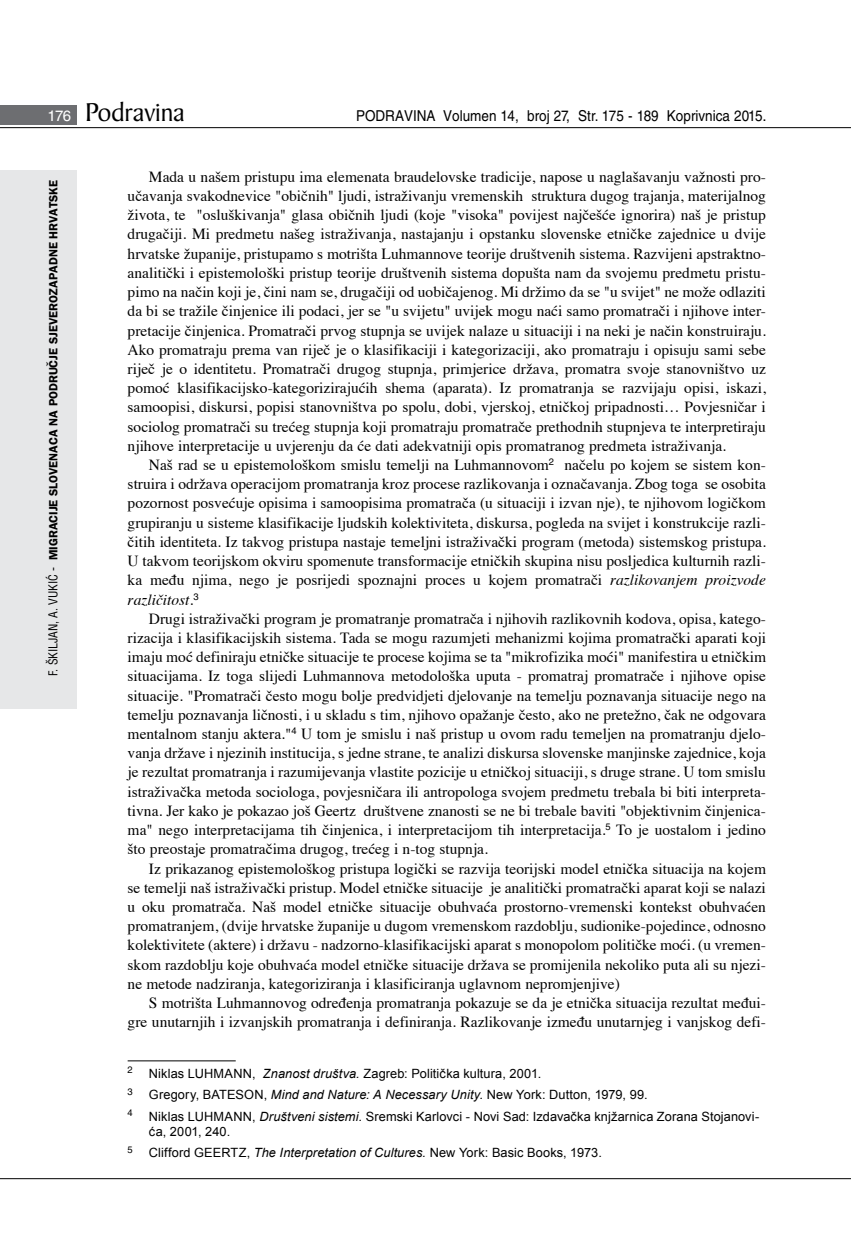
<style>
.page{position:relative;width:851px;height:1234px;background:#fff}
.page>*{position:absolute;margin:0;border:0;box-sizing:border-box;transform-origin:0 0}
.t1{font:27.6px "Baker Signet BT";color:#000}
.t2{font:15.45px/19.2px "Times";color:#000;text-align:justify}
.t3{font:15px "Helvetica LT Skin 29";color:#000;scale:.9 1}
.t4{font:12.75px/15.3px "Arial";letter-spacing:.01em;color:#000}
.t5{font:600 12px "ITC Franklin Gothic Skin 29";color:#000}
.t6{font:condensed 12px "Helvetica LT Skin 29";letter-spacing:-.005em;color:#000}
.t7{font:9.45px "Helvetica LT Skin 29";color:#000}
.s1{font-family:"Helvetica LT Skin 29";font-size:15px;color:#fff}
.s2{font-family:"ITC Franklin Gothic Skin 29";font-weight:600;font-stretch:normal}
.s3{font-style:italic}
</style>
<div class="page">
<div style="left:0;top:170px;width:77px;height:538px;background:#e6e7e8"></div>
<div style="left:0;top:105px;width:77px;height:19px;background:#6d6e71"></div>
<hr style="left:0;top:127px;width:850px;height:1px;background:#000">
<hr style="left:0;top:1177px;width:850px;height:1px;background:#000">
<hr style="left:128px;top:1060px;width:108px;height:1px;background:#000">
<h1 class="t1" style="left:47px;top:95px;width:139px"><span class="s1">176</span> Podravina</h1>
<p class="t3" style="left:356px;top:107px;width:458px">PODRAVINA Volumen 14, broj 27, Str. 175 - 189 Koprivnica 2015.</p>
<p class="t5" style="left:46px;top:238px;width:16px;rotate:-90deg">Hrvatske</p>
<p class="t5" style="left:46px;top:344px;width:8px;rotate:-90deg">sjeverozapadne</p>
<p class="t5" style="left:46px;top:426px;width:27px;rotate:-90deg">na područje</p>
<p class="t5" style="left:46px;top:495px;width:14px;rotate:-90deg">Slovenaca</p>
<p class="t6" style="left:46px;top:675px;width:129px;rotate:-90deg">F. ŠKILJAN, A. VUKIĆ - <span class="s2">Migracije</span></p>
<p class="t2" style="left:128px;top:166px;width:639px;text-indent:21px">Mada u našem pristupu ima elemenata braudelovske tradicije, napose u naglašavanju važnosti pro&shy;učavanja svakodnevice "običnih" ljudi, istraživanju vremenskih struktura dugog trajanja, materijalnog života, te "osluškivanja" glasa običnih ljudi (koje "visoka" povijest najčešće ignorira) naš je pristup drugačiji. Mi predmetu našeg istraživanja, nastajanju i opstanku slovenske etničke zajednice u dvije hrvatske županije, pristupamo s motrišta Luhmannove teorije društvenih sistema. Razvijeni apstraktno&shy;analitički i epistemološki pristup teorije društvenih sistema dopušta nam da svojemu predmetu pristu&shy;pimo na način koji je, čini nam se, drugačiji od uobičajenog. Mi držimo da se "u svijet" ne može odlaziti da bi se tražile činjenice ili podaci, jer se "u svijetu" uvijek mogu naći samo promatrači i njihove inter&shy;pretacije činjenica. Promatrači prvog stupnja se uvijek nalaze u situaciji i na neki je način konstruiraju.<br>Ako promatraju prema van riječ je o klasifikaciji i kategorizaciji, ako promatraju i opisuju sami sebe riječ je o identitetu. Promatrači drugog stupnja, primjerice država, promatra svoje stanovništvo uz pomoć klasifikacijsko-kategorizirajućih shema (aparata). Iz promatranja se razvijaju opisi, iskazi, samoopisi, diskursi, popisi stanovništva po spolu, dobi, vjerskoj, etničkoj pripadnosti… Povjesničar i sociolog promatrači su trećeg stupnja koji promatraju promatrače prethodnih stupnjeva te interpretiraju njihove interpretacije u uvjerenju da će dati adekvatniji opis promatranog predmeta istraživanja.</p>
<p class="t2" style="left:128px;top:454px;width:639px;text-indent:21px">Naš rad se u epistemološkom smislu temelji na Luhmannovom<sup>2</sup> načelu po kojem se sistem kon&shy;struira i održava operacijom promatranja kroz procese razlikovanja i označavanja. Zbog toga se osobita pozornost posvećuje opisima i samoopisima promatrača (u situaciji i izvan nje), te njihovom logičkom grupiranju u sisteme klasifikacije ljudskih kolektiviteta, diskursa, pogleda na svijet i konstrukcije razli&shy;čitih identiteta. Iz takvog pristupa nastaje temeljni istraživački program (metoda) sistemskog pristupa.<br>U takvom teorijskom okviru spomenute transformacije etničkih skupina nisu posljedica kulturnih razli&shy;ka među njima, nego je posrijedi spoznajni proces u kojem promatrači <span class="s3">razlikovanjem proizvode različitost</span>.<sup>3</sup></p>
<p class="t2" style="left:128px;top:607px;width:639px;text-indent:21px">Drugi istraživački program je promatranje promatrača i njihovih razlikovnih kodova, opisa, katego&shy;rizacija i klasifikacijskih sistema. Tada se mogu razumjeti mehanizmi kojima promatrački aparati koji imaju moć definiraju etničke situacije te procese kojima se ta "mikrofizika moći" manifestira u etničkim situacijama. Iz toga slijedi Luhmannova metodološka uputa - promatraj promatrače i njihove opise situacije. "Promatrači često mogu bolje predvidjeti djelovanje na temelju poznavanja situacije nego na temelju poznavanja ličnosti, i u skladu s tim, njihovo opažanje često, ako ne pretežno, čak ne odgovara mentalnom stanju aktera."<sup>4</sup> U tom je smislu i naš pristup u ovom radu temeljen na promatranju djelo&shy;vanja države i njezinih institucija, s jedne strane, te analizi diskursa slovenske manjinske zajednice, koja je rezultat promatranja i razumijevanja vlastite pozicije u etničkoj situaciji, s druge strane. U tom smislu istraživačka metoda sociologa, povjesničara ili antropologa svojem predmetu trebala bi biti interpreta&shy;tivna. Jer kako je pokazao još Geertz društvene znanosti se ne bi trebale baviti "objektivnim činjenica&shy;ma" nego interpretacijama tih činjenica, i interpretacijom tih interpretacija.<sup>5</sup> To je uostalom i jedino što preostaje promatračima drugog, trećeg i n-tog stupnja.</p>
<p class="t2" style="left:128px;top:857px;width:639px;text-indent:21px">Iz prikazanog epistemološkog pristupa logički se razvija teorijski model etnička situacija na kojem se temelji naš istraživački pristup. Model etničke situacije je analitički promatrački aparat koji se nalazi u oku promatrača. Naš model etničke situacije obuhvaća prostorno-vremenski kontekst obuhvaćen promatranjem, (dvije hrvatske županije u dugom vremenskom razdoblju, sudionike-pojedince, odnosno kolektivitete (aktere) i državu - nadzorno-klasifikacijski aparat s monopolom političke moći. (u vremen&shy;skom razdoblju koje obuhvaća model etničke situacije država se promijenila nekoliko puta ali su njezi&shy;ne metode nadziranja, kategoriziranja i klasificiranja uglavnom nepromjenjive)</p>
<p class="t2" style="left:128px;top:991px;width:639px;text-align:right">S motrišta Luhmannovog određenja promatranja pokazuje se da je etnička situacija rezultat međui&shy;gre unutarnjih i izvanjskih promatranja i definiranja. Razlikovanje između unutarnjeg i vanjskog defi-</p>
<p class="t7" style="left:128px;top:1064px;width:7px">2</p>
<p class="t4" style="left:149px;top:1065px;width:394px">Niklas LUHMANN, <span class="s3">Znanost društva.</span> Zagreb: Politička kultura, 2001.</p>
<p class="t7" style="left:128px;top:1085px;width:7px">3</p>
<p class="t4" style="left:149px;top:1087px;width:500px">Gregory, BATESON, <span class="s3">Mind and Nature: A Necessary Unity.</span> New York: Dutton, 1979, 99.</p>
<p class="t7" style="left:128px;top:1106px;width:7px">4</p>
<p class="t4" style="left:149px;top:1108px;width:611px">Niklas LUHMANN, <span class="s3">Društveni sistemi.</span> Sremski Karlovci - Novi Sad: Izdavačka knjžarnica Zorana Stojanovi&shy;ća, 2001, 240.</p>
<p class="t7" style="left:128px;top:1143px;width:7px">5</p>
<p class="t4" style="left:149px;top:1145px;width:454px">Clifford GEERTZ, <span class="s3">The Interpretation of Cultures.</span> New York: Basic Books, 1973.</p>
</div>
